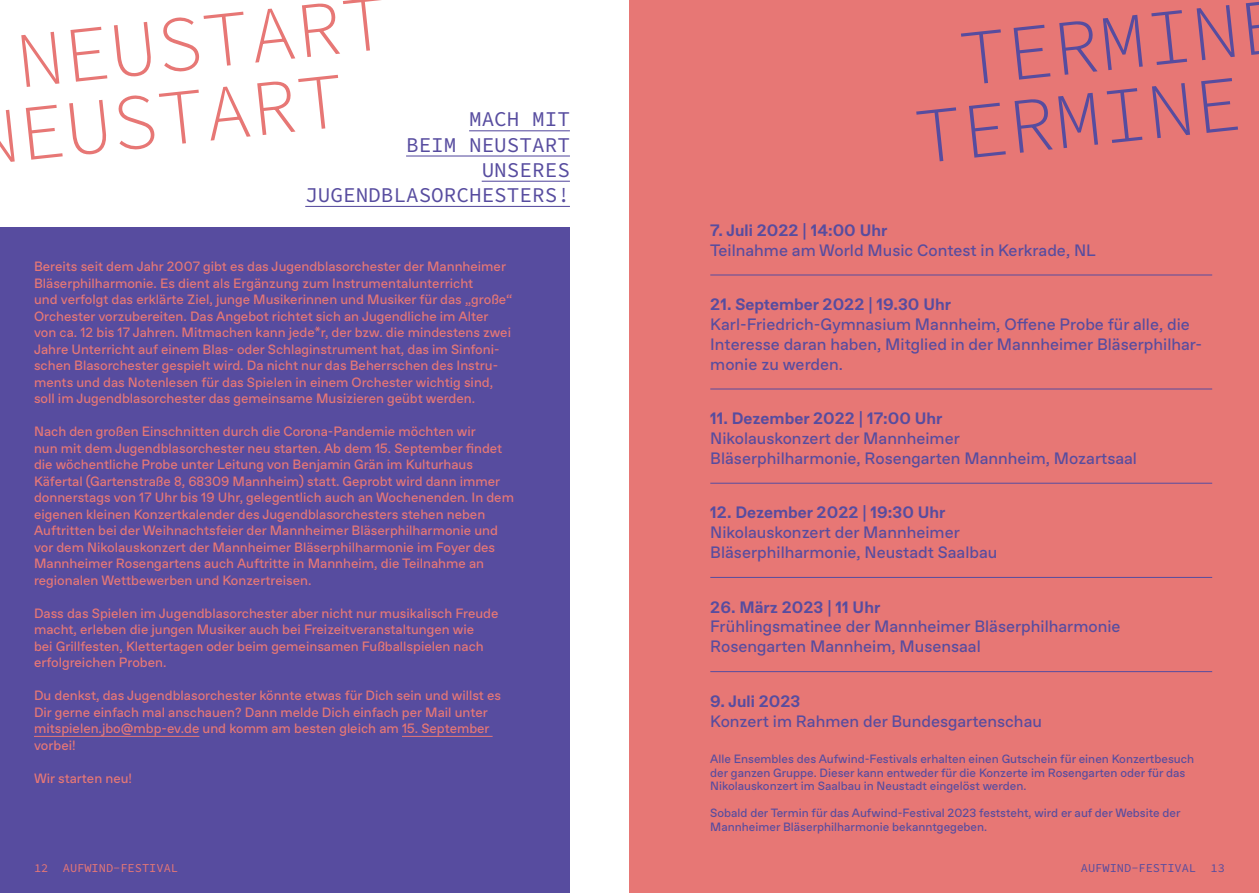
<style>
.page{position:relative;width:1259px;height:893px;background:#fff}
.page>*{position:absolute;margin:0;border:0;box-sizing:border-box;transform-origin:0 0}
.t1{font:21px/25.2px "Source Code Pro";color:#574c9f;text-align:right}
.t2{font:16.5px/19.8px "Muto Regular V3";color:#574c9f}
.t3{font:16.5px "Muto Bold V3";color:#574c9f}
.t4{font:13.5px/16.5px "Muto Regular V3";color:#e77775}
.t5{font:12px/13.5px "Muto Regular V3";color:#574c9f}
.t6{font:12px "Source Code Pro";color:#574c9f}
.t7{font:12px "Source Code Pro";color:#e77775}
.s1{font-family:"Muto Bold V3"}
</style>
<div class="page">
<div style="left:629px;top:0;width:630px;height:893px;background:#e77775"></div>
<svg style="left:916px;top:107px;width:40px;height:54px"></svg>
<svg style="left:969px;top:103px;width:36px;height:55px"></svg>
<svg style="left:1014px;top:93px;width:84px;height:60px"></svg>
<svg style="left:1106px;top:88px;width:36px;height:55px"></svg>
<svg style="left:1152px;top:83px;width:38px;height:55px"></svg>
<svg style="left:1201px;top:78px;width:37px;height:55px"></svg>
<svg style="left:961px;top:29px;width:40px;height:54px"></svg>
<svg style="left:1013px;top:25px;width:37px;height:55px"></svg>
<svg style="left:1059px;top:21px;width:38px;height:54px"></svg>
<svg style="left:1103px;top:15px;width:39px;height:55px"></svg>
<svg style="left:1151px;top:10px;width:36px;height:55px"></svg>
<svg style="left:1196px;top:5px;width:38px;height:55px"></svg>
<svg style="left:1245px;top:2px;width:14px;height:53px"></svg>
<hr style="left:710px;top:275px;width:502px;height:1px;background:#574c9f">
<hr style="left:710px;top:389px;width:502px;height:1px;background:#574c9f">
<hr style="left:710px;top:483px;width:502px;height:1px;background:#574c9f">
<hr style="left:710px;top:577px;width:502px;height:1px;background:#574c9f">
<hr style="left:710px;top:671px;width:502px;height:1px;background:#574c9f">
<div style="left:0;top:227px;width:570px;height:666px;background:#574c9f"></div>
<hr style="left:34px;top:736px;width:165px;height:1px;background:#e77775">
<hr style="left:402px;top:736px;width:90px;height:1px;background:#e77775">
<hr style="left:469px;top:130px;width:101px;height:1px;background:#574c9f">
<hr style="left:406px;top:155px;width:164px;height:2px;background:#574c9f">
<hr style="left:482px;top:181px;width:88px;height:1px;background:#574c9f">
<hr style="left:305px;top:206px;width:265px;height:1px;background:#574c9f">
<svg style="left:0;top:110px;width:15px;height:52px"></svg>
<svg style="left:26px;top:105px;width:37px;height:55px"></svg>
<svg style="left:69px;top:100px;width:37px;height:55px"></svg>
<svg style="left:118px;top:90px;width:81px;height:60px"></svg>
<svg style="left:211px;top:87px;width:40px;height:54px"></svg>
<svg style="left:257px;top:75px;width:81px;height:60px"></svg>
<svg style="left:21px;top:32px;width:38px;height:55px"></svg>
<svg style="left:70px;top:27px;width:37px;height:55px"></svg>
<svg style="left:114px;top:22px;width:37px;height:55px"></svg>
<svg style="left:163px;top:12px;width:80px;height:60px"></svg>
<svg style="left:255px;top:9px;width:40px;height:54px"></svg>
<svg style="left:302px;top:0;width:79px;height:57px"></svg>
<p class="t1" style="left:305px;top:107px;width:266px">MACH MIT<br>BEIM NEUSTART<br>UNSERES<br>JUGENDBLASORCHESTERS!</p>
<p class="t4" style="left:34px;top:258px;width:480px">Bereits seit dem Jahr 2007 gibt es das Jugendblasorchester der Mannheimer Bläserphilharmonie. Es dient als Ergänzung zum Instrumentalunterricht<br>und verfolgt das erklärte Ziel, junge Musikerinnen und Musiker für das „große“ Orchester vorzubereiten. Das Angebot richtet sich an Jugendliche im Alter von ca. 12 bis 17 Jahren. Mitmachen kann jede*r, der bzw. die mindestens zwei Jahre Unterricht auf einem Blas- oder Schlaginstrument hat, das im Sinfoni&shy;schen Blasorchester gespielt wird. Da nicht nur das Beherrschen des Instru&shy;ments und das Notenlesen für das Spielen in einem Orchester wichtig sind, soll im Jugendblasorchester das gemeinsame Musizieren geübt werden.</p>
<p class="t4" style="left:34px;top:423px;width:481px">Nach den großen Einschnitten durch die Corona-Pandemie möchten wir<br>nun mit dem Jugendblasorchester neu starten. Ab dem 15. September findet die wöchentliche Probe unter Leitung von Benjamin Grän im Kulturhaus Käfertal (Gartenstraße 8, 68309 Mannheim) statt. Geprobt wird dann immer donnerstags von 17 Uhr bis 19 Uhr, gelegentlich auch an Wochenenden. In dem eigenen kleinen Konzertkalender des Jugendblasorchesters stehen neben Auftritten bei der Weihnachtsfeier der Mannheimer Bläserphilharmonie und vor dem Nikolauskonzert der Mannheimer Bläserphilharmonie im Foyer des Mannheimer Rosengartens auch Auftritte in Mannheim, die Teilnahme an regionalen Wettbewerben und Konzertreisen.</p>
<p class="t4" style="left:34px;top:605px;width:466px">Dass das Spielen im Jugendblasorchester aber nicht nur musikalisch Freude macht, erleben die jungen Musiker auch bei Freizeitveranstaltungen wie<br>bei Grillfesten, Klettertagen oder beim gemeinsamen Fußballspielen nach erfolgreichen Proben.</p>
<p class="t4" style="left:34px;top:687px;width:468px">Du denkst, das Jugendblasorchester könnte etwas für Dich sein und willst es Dir gerne einfach mal anschauen? Dann melde Dich einfach per Mail unter mitspielen.jbo@mbp-ev.de und komm am besten gleich am 15. September vorbei!</p>
<p class="t4" style="left:34px;top:770px;width:100px">Wir starten neu!</p>
<p class="t7" style="left:34px;top:859px;width:146px">12 AUFWIND-FESTIVAL</p>
<p class="t3" style="left:710px;top:220px;width:178px">7. Juli 2022 | 14:00 Uhr</p>
<p class="t2" style="left:710px;top:239px;width:387px">Teilnahme am World Music Contest in Kerkrade, NL</p>
<p class="t2" style="left:710px;top:294px;width:493px"><span class="s1">21. September 2022 | 19.30 Uhr<br></span>Karl-Friedrich-Gymnasium Mannheim, Offene Probe für alle, die Interesse daran haben, Mitglied in der Mannheimer Bläserphilhar&shy;monie zu werden.</p>
<p class="t2" style="left:710px;top:408px;width:428px"><span class="s1">11. Dezember 2022 | 17:00 Uhr<br></span>Nikolauskonzert der Mannheimer<br>Bläserphilharmonie, Rosengarten Mannheim, Mozartsaal</p>
<p class="t2" style="left:710px;top:502px;width:288px"><span class="s1">12. Dezember 2022 | 19:30 Uhr<br></span>Nikolauskonzert der Mannheimer<br>Bläserphilharmonie, Neustadt Saalbau</p>
<p class="t2" style="left:710px;top:596px;width:412px"><span class="s1">26. März 2023 | 11 Uhr<br></span>Frühlingsmatinee der Mannheimer Bläserphilharmonie<br>Rosengarten Mannheim, Musensaal</p>
<p class="t2" style="left:710px;top:691px;width:333px"><span class="s1">9. Juli 2023<br></span>Konzert im Rahmen der Bundesgartenschau</p>
<p class="t5" style="left:710px;top:752px;width:485px">Alle Ensembles des Aufwind-Festivals erhalten einen Gutschein für einen Konzertbesuch der ganzen Gruppe. Dieser kann entweder für die Konzerte im Rosengarten oder für das<br>Nikolauskonzert im Saalbau in Neustadt eingelöst werden.</p>
<p class="t5" style="left:710px;top:806px;width:472px">Sobald der Termin für das Aufwind-Festival 2023 feststeht, wird er auf der Website der<br>Mannheimer Bläserphilharmonie bekanntgegeben.</p>
<p class="t6" style="left:1081px;top:859px;width:145px">AUFWIND-FESTIVAL 13</p>
</div>
